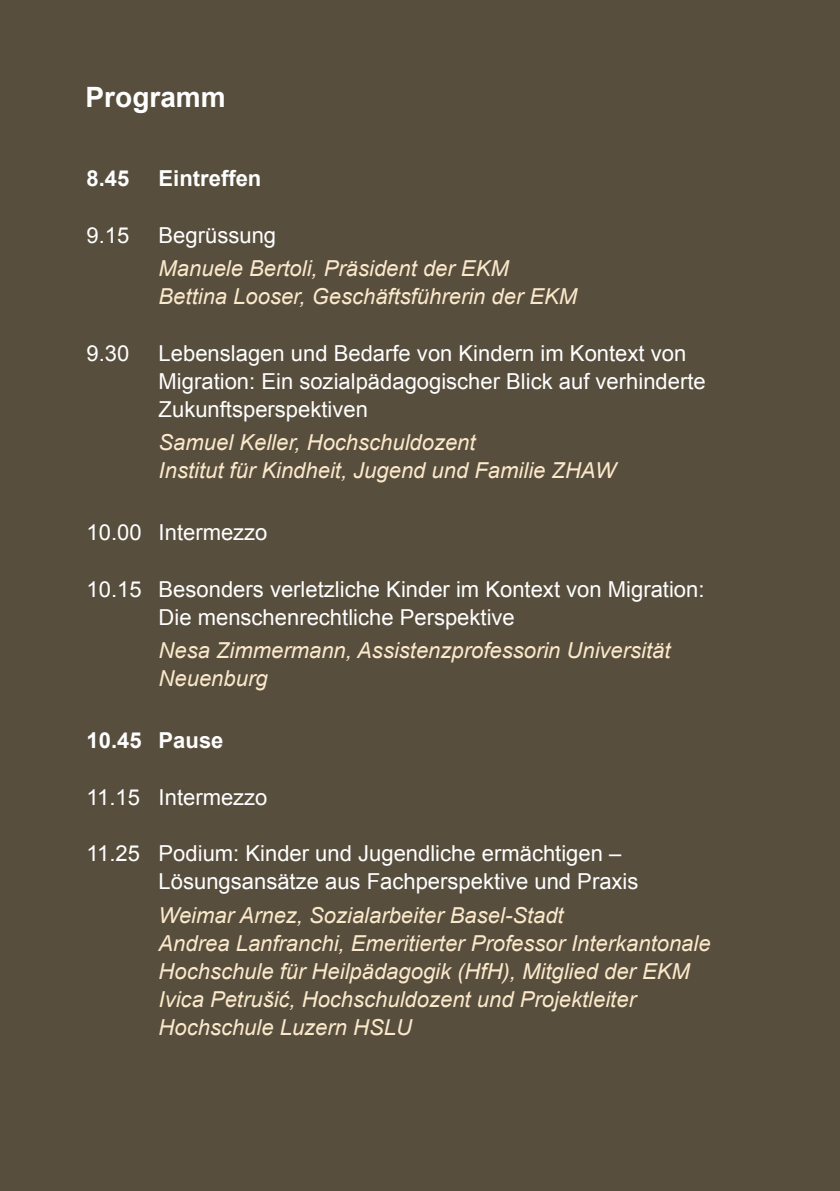
<style>
.page{position:relative;width:840px;height:1191px;background:#fff}
.page>*{position:absolute;margin:0;border:0;box-sizing:border-box;transform-origin:0 0}
.t1{font:700 28px "Arial";color:#fff}
.t2{font:italic 22px/28px "Arial";color:#fbe9cc}
.t3{font:22px/28px "Arial";color:#fff}
.t4{font:700 22px "Arial";color:#fff}
</style>
<div class="page">
<div style="left:0;top:0;width:839px;height:1191px;background:#584e3d"></div>
<p class="t1" style="left:86px;top:79px;width:142px">Programm</p>
<p class="t4" style="left:86px;top:164px;width:44px">8.45</p>
<p class="t4" style="left:158px;top:164px;width:104px">Eintreffen</p>
<p class="t3" style="left:86px;top:221px;width:44px">9.15</p>
<p class="t3" style="left:158px;top:221px;width:119px">Begrüssung</p>
<p class="t2" style="left:158px;top:255px;width:351px">Manuele Bertoli, Präsident der EKM</p>
<p class="t2" style="left:158px;top:283px;width:420px">Bettina Looser, Geschäftsführerin der EKM</p>
<p class="t3" style="left:86px;top:339px;width:44px">9.30</p>
<p class="t3" style="left:158px;top:339px;width:548px">Lebenslagen und Bedarfe von Kindern im Kontext von<br>Migration: Ein sozialpädagogischer Blick auf verhinderte<br>Zukunftsperspektiven</p>
<p class="t2" style="left:158px;top:429px;width:458px">Samuel Keller, Hochschuldozent<br>Institut für Kindheit, Jugend und Familie ZHAW</p>
<p class="t3" style="left:86px;top:519px;width:182px">10.00 Intermezzo</p>
<p class="t3" style="left:158px;top:575px;width:547px;text-indent:-72px">10.15 Besonders verletzliche Kinder im Kontext von Migration:<br>Die menschenrechtliche Perspektive</p>
<p class="t2" style="left:158px;top:637px;width:513px">Nesa Zimmermann, Assistenzprofessorin Universität<br>Neuenburg</p>
<p class="t4" style="left:86px;top:726px;width:138px">10.45 Pause</p>
<p class="t3" style="left:86px;top:783px;width:182px">11.15 Intermezzo</p>
<p class="t3" style="left:158px;top:839px;width:481px;text-indent:-72px">11.25 Podium: Kinder und Jugendliche ermächtigen –<br>Lösungsansätze aus Fachperspektive und Praxis</p>
<p class="t2" style="left:158px;top:901px;width:406px">Weimar Arnez, Sozialarbeiter Basel-Stadt</p>
<p class="t2" style="left:158px;top:929px;width:553px">Andrea Lanfranchi, Emeritierter Professor Interkantonale<br>Hochschule für Heilpädagogik (HfH), Mitglied der EKM</p>
<p class="t2" style="left:158px;top:985px;width:478px">Ivica Petrušić, Hochschuldozent und Projektleiter<br>Hochschule Luzern HSLU</p>
</div>
